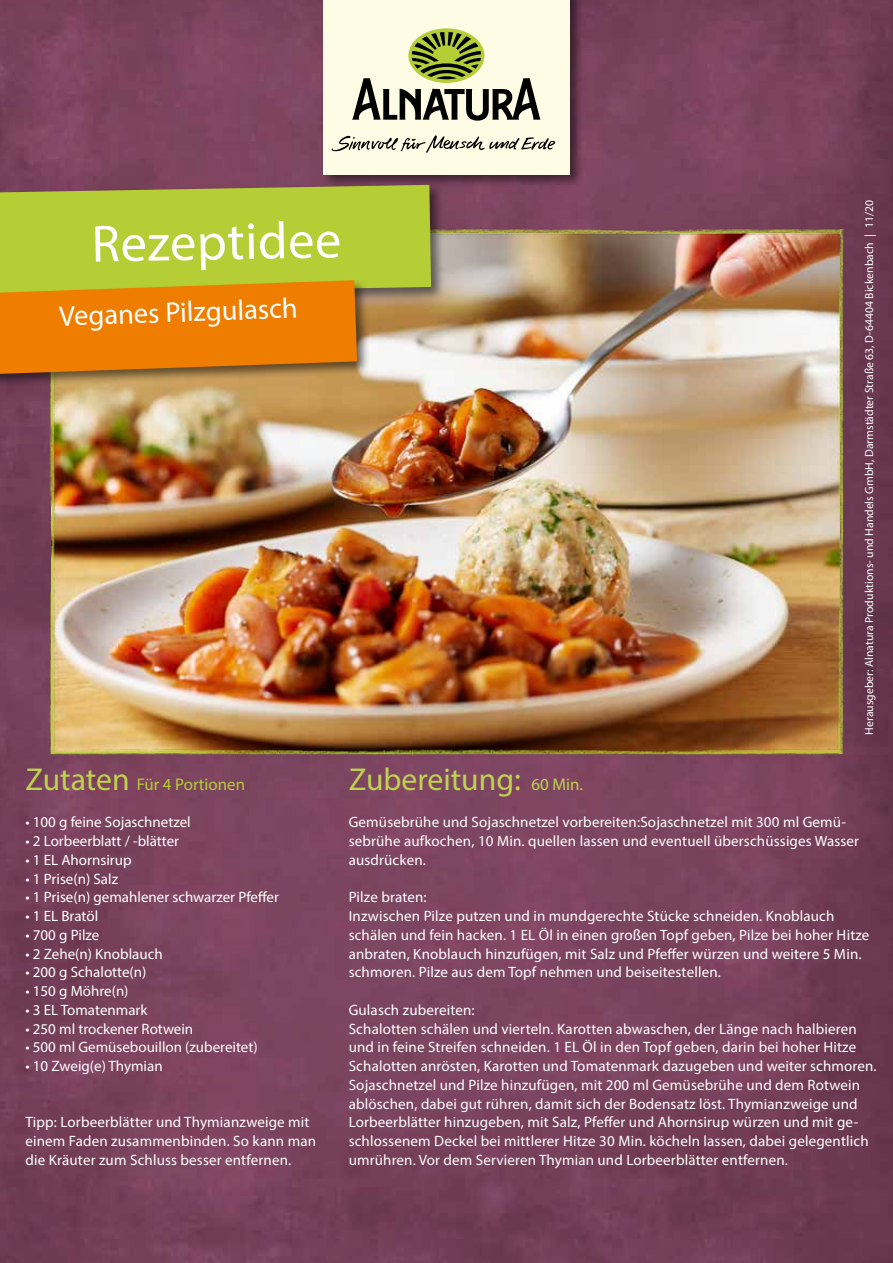
<style>
.page{position:relative;width:893px;height:1263px;background:#fff}
.page>*{position:absolute;margin:0;border:0;box-sizing:border-box;transform-origin:0 0}
.t1{font:52.5px "Myriad Pro";color:#fff}
.t2{font:31.65px "Myriad Pro";color:#bfd34e}
.t3{font:28.5px "Myriad Pro";color:#fff}
.t4{font:16.95px "Myriad Pro";color:#b6ce35}
.t5{font:15px/18.8px "Myriad Pro";letter-spacing:.01em;color:#fff}
.t6{font:11.7px "Myriad Pro";color:#fff}
.s1{font-size:31.65px;color:#bfd34e}
.s2{font-size:32.85px}
.s3{font-size:16.95px}
</style>
<div class="page">
<img style="left:0;top:0;width:893px;height:1263px">
<img style="left:61px;top:240px;width:769px;height:502px">
<img style="left:830px;top:229px;width:14px;height:525px">
<img style="left:42px;top:388px;width:19px;height:366px">
<img style="left:51px;top:742px;width:789px;height:19px">
<img style="left:445px;top:222px;width:395px;height:18px">
<div style="left:321px;top:0;width:263px;height:189px;background:#000;opacity:.5"></div>
<div style="left:323px;top:0;width:247px;height:174px;background:#fffce5"></div>
<svg style="left:408px;top:28px;width:76px;height:55px"></svg>
<svg style="left:352px;top:32px;width:189px;height:89px"></svg>
<svg style="left:332px;top:135px;width:223px;height:18px"></svg>
<div style="left:0;top:183px;width:445px;height:126px;background:#000;opacity:.5"></div>
<div style="left:0;top:185px;width:431px;height:109px;background:#b6ce35"></div>
<div style="left:0;top:279px;width:371px;height:109px;background:#000;opacity:.5"></div>
<svg style="left:0;top:280px;width:357px;height:94px;background:#e38007"></svg>
<h1 class="t1" style="left:91px;top:212px;width:251px;rotate:-1deg">Rezeptidee</h1>
<h3 class="t3" style="left:59px;top:299px;width:240px;rotate:-2deg">Veganes Pilzgulasch</h3>
<p class="t6" style="left:862px;top:735px;width:536px;rotate:-90deg">Herausgeber: Alnatura Produktions- und Handels GmbH, Darmstädter Straße 63, D-64404 Bickenbach | 11/20</p>
<p class="t4" style="left:26px;top:774px;width:221px"><span class="s1">Zutaten</span> Für 4 Portionen</p>
<p class="t5" style="left:26px;top:813px;width:167px">• 100 g feine Sojaschnetzel</p>
<p class="t5" style="left:26px;top:831px;width:155px">• 2 Lorbeerblatt / -blätter</p>
<p class="t5" style="left:26px;top:850px;width:108px">• 1 EL Ahornsirup</p>
<p class="t5" style="left:26px;top:869px;width:94px">• 1 Prise(n) Salz</p>
<p class="t5" style="left:26px;top:888px;width:255px">• 1 Prise(n) gemahlener schwarzer Pfeffer</p>
<p class="t5" style="left:26px;top:906px;width:74px">• 1 EL Bratöl</p>
<p class="t5" style="left:26px;top:925px;width:75px">• 700 g Pilze</p>
<p class="t5" style="left:26px;top:944px;width:139px">• 2 Zehe(n) Knoblauch</p>
<p class="t5" style="left:26px;top:963px;width:122px">• 200 g Schalotte(n)</p>
<p class="t5" style="left:26px;top:981px;width:105px">• 150 g Möhre(n)</p>
<p class="t5" style="left:26px;top:1000px;width:124px">• 3 EL Tomatenmark</p>
<p class="t5" style="left:26px;top:1019px;width:169px">• 250 ml trockener Rotwein</p>
<p class="t5" style="left:26px;top:1038px;width:234px">• 500 ml Gemüsebouillon (zubereitet)</p>
<p class="t5" style="left:26px;top:1056px;width:139px">• 10 Zweig(e) Thymian</p>
<p class="t5" style="left:26px;top:1113px;width:292px">Tipp: Lorbeerblätter und Thymianzweige mit einem Faden zusammenbinden. So kann man die Kräuter zum Schluss besser entfernen.</p>
<h2 class="t2" style="left:349px;top:760px;width:236px">Zubereitung<span class="s2">:</span> <span class="s3">60 Min.</span></h2>
<p class="t5" style="left:349px;top:813px;width:512px">Gemüsebrühe und Sojaschnetzel vorbereiten:Sojaschnetzel mit 300 ml Gemü&shy;sebrühe aufkochen, 10 Min. quellen lassen und eventuell überschüssiges Wasser ausdrücken.</p>
<p class="t5" style="left:349px;top:888px;width:522px">Pilze braten:<br>Inzwischen Pilze putzen und in mundgerechte Stücke schneiden. Knoblauch schälen und fein hacken. 1 EL Öl in einen großen Topf geben, Pilze bei hoher Hitze anbraten, Knoblauch hinzufügen, mit Salz und Pfeffer würzen und weitere 5 Min. schmoren. Pilze aus dem Topf nehmen und beiseitestellen.</p>
<p class="t5" style="left:349px;top:1000px;width:530px">Gulasch zubereiten:<br>Schalotten schälen und vierteln. Karotten abwaschen, der Länge nach halbieren und in feine Streifen schneiden. 1 EL Öl in den Topf geben, darin bei hoher Hitze Schalotten anrösten, Karotten und Tomatenmark dazugeben und weiter schmoren.<br>Sojaschnetzel und Pilze hinzufügen, mit 200 ml Gemüsebrühe und dem Rotwein ablöschen, dabei gut rühren, damit sich der Bodensatz löst. Thymianzweige und Lorbeerblätter hinzugeben, mit Salz, Pfeffer und Ahornsirup würzen und mit ge&shy;schlossenem Deckel bei mittlerer Hitze 30 Min. köcheln lassen, dabei gelegentlich umrühren. Vor dem Servieren Thymian und Lorbeerblätter entfernen.</p>
</div>
